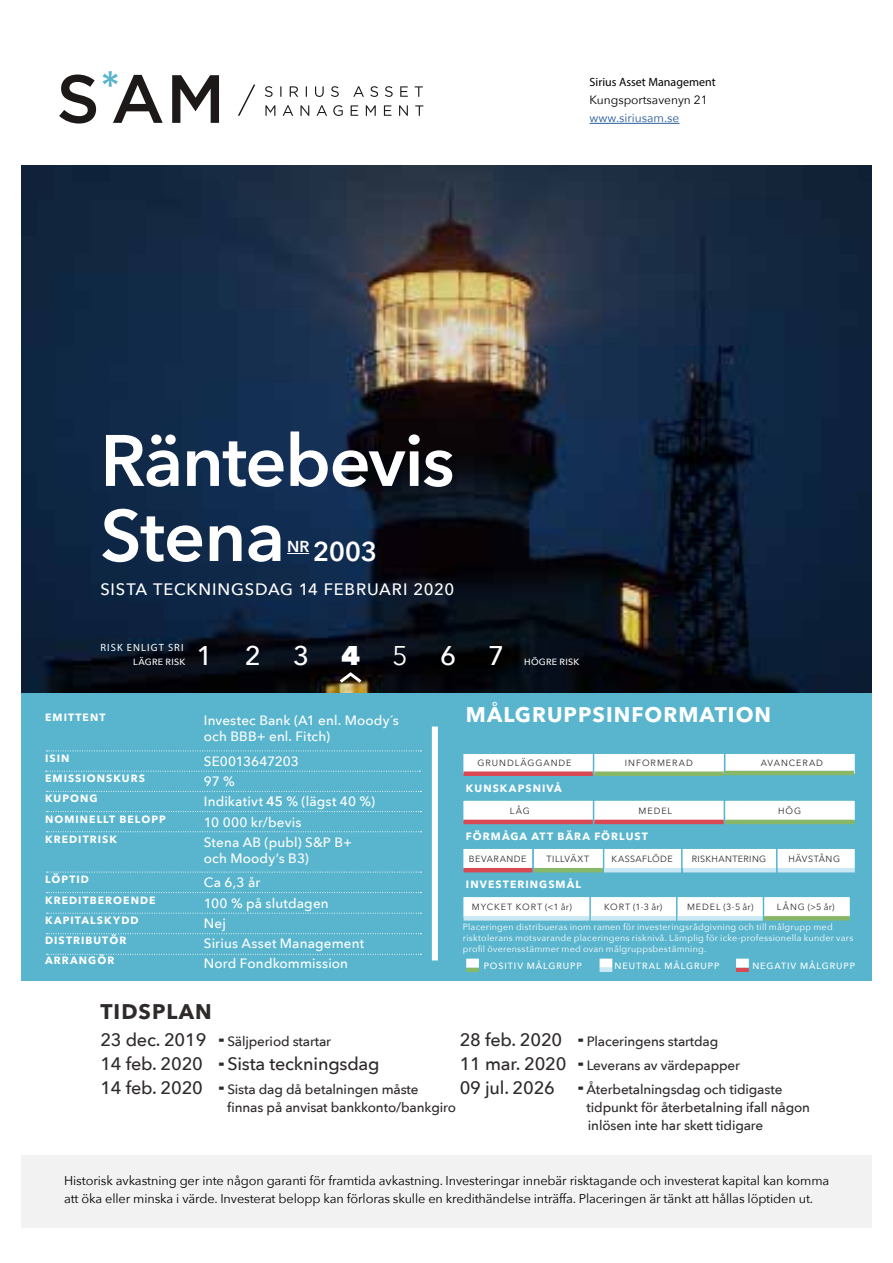
<style>
.page{position:relative;width:893px;height:1263px;background:#fff}
.page>*{position:absolute;margin:0;border:0;box-sizing:border-box;transform-origin:0 0}
.t1{font:600 72px/75px "Avenir Next LT Pro";letter-spacing:-.02em;color:#fff}
.t2{font:500 40.5px "Avenir Next";color:#2e2a2a;scale:.33 1}
.t3{font:500 27px "Avenir Next";color:#fff}
.t4{font:600 27px "Avenir Next LT Pro";color:#fff}
.t5{font:700 21px "Avenir Next LT Pro";letter-spacing:.05em;color:#fff}
.t6{font:700 21px "Avenir Next LT Pro";letter-spacing:.05em;color:#2e2a2a}
.t7{font:500 18px "Avenir Next";letter-spacing:-.01em;color:#2e2a2a}
.t8{font:500 16.5px "Avenir Next";letter-spacing:.05em;color:#fff}
.t9{font:500 13.5px/18px "Avenir Next";letter-spacing:-.01em;color:#2e2a2a}
.t10{font:500 13.5px/20.2px "Avenir Next";letter-spacing:.01em;color:#fff}
.t11{font:12.75px/18px "Avenir Next";letter-spacing:-.01em;color:#000}
.t12{font:12px "Myriad Pro";color:#000}
.t13{font:12px "Avenir Next";color:#000}
.t14{font:12px "Avenir Next";color:#275b9b}
.t15{font:700 10.5px/20.2px "Avenir Next LT Pro";letter-spacing:.1em;color:#fff}
.t16{font:10.5px "Myriad Pro";letter-spacing:.105em;color:#fff}
.t17{font:9px/10.8px "Avenir Next";letter-spacing:.025em;color:#fff}
.t18{font:9px "Avenir Next";letter-spacing:.105em;color:#2e2a2a}
.t19{font:500 9px "Avenir Next";letter-spacing:.1em;color:#fff}
.t20{font:9px "Avenir Next";letter-spacing:.085em;color:#2e2a2a}
.t21{font:9px "Avenir Next";letter-spacing:.055em;color:#2e2a2a}
.t22{font:9px "Avenir Next";letter-spacing:.04em;color:#2e2a2a}
.t23{font:500 9px "Avenir Next";letter-spacing:.025em;color:#fff}
.t24{font:500 9px "Avenir Next";letter-spacing:.03em;color:#fff}
.s1{font-weight:800}
.s2{font-weight:400}
.s3{font-family:"Avenir Next LT Pro";font-weight:600}
</style>
<div class="page">
<div style="left:21px;top:692px;width:851px;height:289px;background:#59b5ce"></div>
<img style="left:21px;top:166px;width:851px;height:526px">
<div style="left:21px;top:1156px;width:851px;height:72px;background:#f2f2f2"></div>
<div style="left:462px;top:752px;width:132px;height:23px;background:#fff;border:2px solid #59b5ce"></div>
<div style="left:462px;top:847px;width:72px;height:23px;background:#fff;border:2px solid #59b5ce"></div>
<div style="left:462px;top:895px;width:131px;height:23px;background:#fff;border:2px solid #59b5ce"></div>
<div style="left:462px;top:799px;width:132px;height:23px;background:#fff;border:2px solid #59b5ce"></div>
<div style="left:532px;top:847px;width:73px;height:23px;background:#fff;border:2px solid #59b5ce"></div>
<div style="left:589px;top:895px;width:89px;height:23px;background:#fff;border:2px solid #59b5ce"></div>
<div style="left:593px;top:799px;width:132px;height:23px;background:#fff;border:2px solid #59b5ce"></div>
<div style="left:724px;top:752px;width:132px;height:23px;background:#fff;border:2px solid #59b5ce"></div>
<div style="left:603px;top:847px;width:80px;height:23px;background:#fff;border:2px solid #59b5ce"></div>
<div style="left:676px;top:895px;width:89px;height:23px;background:#fff;border:2px solid #59b5ce"></div>
<div style="left:681px;top:847px;width:97px;height:23px;background:#fff;border:2px solid #59b5ce"></div>
<div style="left:763px;top:895px;width:88px;height:23px;background:#fff;border:2px solid #59b5ce"></div>
<div style="left:776px;top:847px;width:80px;height:23px;background:#fff;border:2px solid #59b5ce"></div>
<div style="left:724px;top:799px;width:132px;height:23px;background:#fff;border:2px solid #59b5ce"></div>
<div style="left:593px;top:752px;width:132px;height:23px;background:#fff;border:2px solid #59b5ce"></div>
<div style="left:594px;top:771px;width:130px;height:5px;background:#88b767"></div>
<hr style="left:594px;top:820px;width:130px;height:4px;background:#d84953">
<hr style="left:534px;top:868px;width:69px;height:4px;background:#88b767">
<div style="left:464px;top:771px;width:129px;height:5px;background:#d84953"></div>
<hr style="left:464px;top:820px;width:129px;height:4px;background:#d84953">
<hr style="left:464px;top:868px;width:68px;height:4px;background:#d84953">
<hr style="left:464px;top:916px;width:125px;height:4px;background:#cae8f3">
<hr style="left:591px;top:916px;width:85px;height:4px;background:#cae8f3">
<hr style="left:677px;top:916px;width:86px;height:4px;background:#cae8f3">
<svg style="left:764px;top:916px;width:86px;height:4px"></svg>
<hr style="left:725px;top:820px;width:130px;height:4px;background:#88b767">
<hr style="left:604px;top:868px;width:77px;height:4px;background:#cae8f3">
<hr style="left:683px;top:868px;width:93px;height:4px;background:#cae8f3">
<hr style="left:778px;top:868px;width:77px;height:4px;background:#cae8f3">
<div style="left:466px;top:967px;width:13px;height:5px;background:#88b767"></div>
<div style="left:600px;top:967px;width:12px;height:5px;background:#cae8f3"></div>
<div style="left:736px;top:967px;width:13px;height:5px;background:#d84953"></div>
<div style="left:466px;top:959px;width:13px;height:9px;background:#fff"></div>
<div style="left:600px;top:959px;width:12px;height:9px;background:#fff"></div>
<div style="left:736px;top:959px;width:13px;height:9px;background:#fff"></div>
<hr style="left:725px;top:771px;width:129px;height:4px;background:#88b767">
<svg style="left:287px;top:553px;width:22px;height:1px"></svg>
<hr style="left:590px;top:123px;width:89px;height:1px;background:#275b9b">
<div style="left:432px;top:726px;width:6px;height:234px;background:#fff"></div>
<svg style="left:336px;top:670px;width:29px;height:16px"></svg>
<svg style="left:103px;top:71px;width:116px;height:52px"></svg>
<svg style="left:59px;top:75px;width:37px;height:49px"></svg>
<svg style="left:265px;top:105px;width:158px;height:11px"></svg>
<svg style="left:265px;top:86px;width:158px;height:11px"></svg>
<svg style="left:238px;top:85px;width:17px;height:31px"></svg>
<svg style="left:47px;top:750px;width:374px;height:1px"></svg>
<svg style="left:45px;top:771px;width:375px;height:1px"></svg>
<svg style="left:47px;top:791px;width:374px;height:1px"></svg>
<svg style="left:47px;top:811px;width:374px;height:1px"></svg>
<svg style="left:47px;top:831px;width:374px;height:1px"></svg>
<svg style="left:47px;top:892px;width:374px;height:1px"></svg>
<svg style="left:47px;top:872px;width:374px;height:1px"></svg>
<svg style="left:47px;top:913px;width:374px;height:1px"></svg>
<svg style="left:47px;top:933px;width:374px;height:1px"></svg>
<svg style="left:47px;top:954px;width:374px;height:1px"></svg>
<p class="t12" style="left:590px;top:75px;width:127px">Sirius Asset Management</p>
<p class="t13" style="left:590px;top:90px;width:120px">Kungsportsavenyn 21</p>
<p class="t14" style="left:590px;top:108px;width:91px">www.siriusam.se</p>
<h1 class="t1" style="left:100px;top:423px;width:356px">Räntebevis<br>Stena</h1>
<h3 class="t4" style="left:287px;top:535px;width:92px"><sup>NR</sup> 2003</h3>
<p class="t8" style="left:100px;top:576px;width:355px">SISTA TECKNINGSDAG 14 FEBRUARI 2020</p>
<p class="t16" style="left:100px;top:641px;width:85px">RISK ENLIGT SRI</p>
<p class="t23" style="left:133px;top:655px;width:54px">LÄGRE RISK</p>
<h3 class="t3" style="left:197px;top:632px;width:309px">1 2 3 <span class="s1">4</span> <span class="s2">5</span> 6 7</h3>
<p class="t24" style="left:524px;top:655px;width:57px">HÖGRE RISK</p>
<p class="t15" style="left:45px;top:707px;width:62px">EMITTENT</p>
<p class="t15" style="left:45px;top:748px;width:122px">ISIN<br>EMISSIONSKURS<br>KUPONG<br>NOMINELLT BELOPP<br>KREDITRISK</p>
<p class="t15" style="left:45px;top:869px;width:112px">LÖPTID<br>KREDITBEROENDE<br>KAPITALSKYDD<br>DISTRIBUTÖR<br>ARRANGÖR</p>
<p class="t10" style="left:204px;top:712px;width:196px;line-height:15.8px">Investec Bank (A1 enl. Moody´s och BBB+ enl. Fitch)</p>
<p class="t10" style="left:204px;top:751px;width:173px">SE0013647203<br>97 %<br>Indikativt <span class="s3">45</span> % (lägst 40 %)<br>10 000 kr/bevis<br>Stena AB (publ) S&amp;P B+</p>
<p class="t10" style="left:204px;top:845px;width:107px;line-height:24.8px">och Moody’s B3)<br>Ca 6,3 år</p>
<p class="t10" style="left:204px;top:892px;width:162px">100 % på slutdagen<br>Nej<br>Sirius Asset Management<br>Nord Fondkommission</p>
<h3 class="t5" style="left:466px;top:702px;width:307px">MÅLGRUPPSINFORMATION</h3>
<p class="t18" style="left:478px;top:755px;width:96px">GRUNDLÄGGANDE</p>
<p class="t18" style="left:625px;top:755px;width:69px">INFORMERAD</p>
<p class="t18" style="left:761px;top:755px;width:64px">AVANCERAD</p>
<p class="t20" style="left:510px;top:803px;width:21px">LÅG</p>
<p class="t20" style="left:639px;top:803px;width:35px">MEDEL</p>
<p class="t20" style="left:778px;top:803px;width:25px">HÖG</p>
<p class="t15" style="left:466px;top:778px;width:97px">KUNSKAPSNIVÅ</p>
<p class="t15" style="left:466px;top:826px;width:183px">FÖRMÅGA ATT BÄRA FÖRLUST</p>
<p class="t15" style="left:466px;top:874px;width:117px">INVESTERINGSMÅL</p>
<p class="t21" style="left:469px;top:851px;width:59px">BEVARANDE</p>
<p class="t21" style="left:547px;top:851px;width:44px">TILLVÄXT</p>
<p class="t22" style="left:612px;top:851px;width:63px">KASSAFLÖDE</p>
<p class="t22" style="left:692px;top:851px;width:76px">RISKHANTERING</p>
<p class="t21" style="left:789px;top:851px;width:53px">HÄVSTÅNG</p>
<p class="t18" style="left:472px;top:899px;width:102px">MYCKET KORT (&lt;1 år)</p>
<p class="t20" style="left:604px;top:899px;width:60px">KORT (1-3 år)</p>
<p class="t20" style="left:687px;top:899px;width:68px">MEDEL (3-5 år)</p>
<p class="t20" style="left:777px;top:899px;width:59px">LÅNG (&gt;5 år)</p>
<p class="t17" style="left:463px;top:921px;width:392px">Placeringen distribueras inom ramen för investeringsrådgivning och till målgrupp med risktolerans motsvarande placeringens risknivå. Lämplig för icke-professionella kunder vars profil överensstämmer med ovan målgruppsbestämning.</p>
<p class="t19" style="left:484px;top:958px;width:100px">POSITIV MÅLGRUPP</p>
<p class="t19" style="left:615px;top:958px;width:106px">NEUTRAL MÅLGRUPP</p>
<p class="t19" style="left:752px;top:958px;width:104px">NEGATIV MÅLGRUPP</p>
<h3 class="t6" style="left:100px;top:998px;width:113px">TIDSPLAN</h3>
<h3 class="t7" style="left:100px;top:1024px;width:108px">23 dec. 2019</h3>
<h2 class="t2" style="left:219px;top:1001px;width:18px">–</h2>
<p class="t9" style="left:227px;top:1031px;width:105px">Säljperiod startar</p>
<h3 class="t7" style="left:100px;top:1048px;width:104px">14 feb. 2020</h3>
<h2 class="t2" style="left:219px;top:1025px;width:18px">–</h2>
<h3 class="t7" style="left:227px;top:1048px;width:154px">Sista teckningsdag</h3>
<h3 class="t7" style="left:100px;top:1072px;width:104px">14 feb. 2020</h3>
<h2 class="t2" style="left:219px;top:1049px;width:18px">–</h2>
<p class="t9" style="left:227px;top:1079px;width:230px">Sista dag då betalningen måste finnas på anvisat bankkonto/bankgiro</p>
<h3 class="t7" style="left:460px;top:1024px;width:104px">28 feb. 2020</h3>
<h2 class="t2" style="left:578px;top:1001px;width:18px">–</h2>
<p class="t9" style="left:587px;top:1031px;width:133px">Placeringens startdag</p>
<h3 class="t7" style="left:460px;top:1048px;width:108px">11 mar. 2020</h3>
<h2 class="t2" style="left:578px;top:1025px;width:18px">–</h2>
<p class="t9" style="left:587px;top:1055px;width:155px">Leverans av värdepapper</p>
<h3 class="t7" style="left:460px;top:1072px;width:97px">09 jul. 2026</h3>
<h2 class="t2" style="left:578px;top:1049px;width:18px">–</h2>
<p class="t9" style="left:586px;top:1079px;width:225px">Återbetalningsdag och tidigaste tidpunkt för återbetalning ifall någon inlösen inte har skett tidigare</p>
<p class="t11" style="left:64px;top:1171px;width:766px">Historisk avkastning ger inte någon garanti för framtida avkastning. Investeringar innebär risktagande och investerat kapital kan komma att öka eller minska i värde. Investerat belopp kan förloras skulle en kredithändelse inträffa. Placeringen är tänkt att hållas löptiden ut.</p>
</div>
